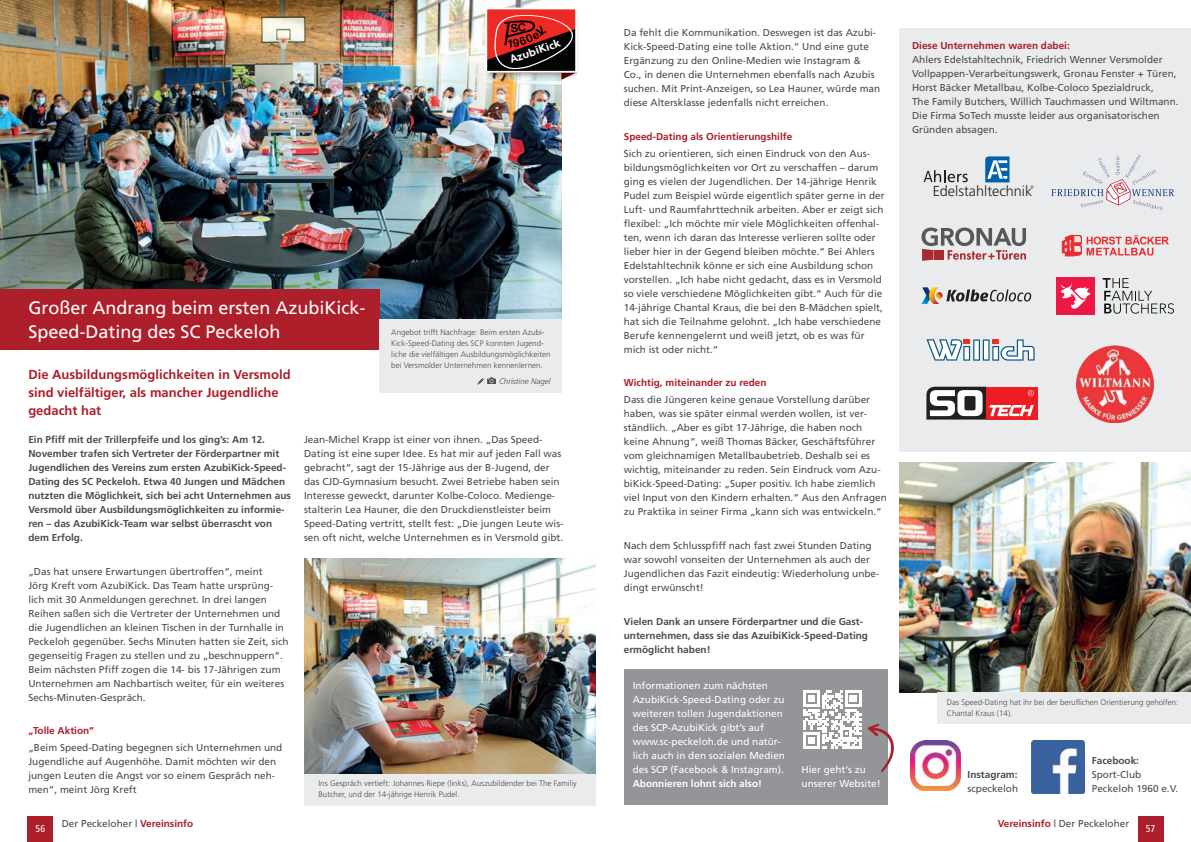
<style>
.page{position:relative;width:1191px;height:842px;background:#fff}
.page>*{position:absolute;margin:0;border:0;box-sizing:border-box;transform-origin:0 0}
.Headline{font:18px/24px "Frutiger";color:#fff}
.t1{font:300 14.5px "Frutiger";color:#231f20}
.Headline-2{font:700 13px/18px "Frutiger";color:#ac1f2b}
.t2{font:700 11.1px "Apertura";color:#fff}
.t3{font:10px/14px "Frutiger";color:#4b4c4d}
.t4{font:700 10px/14px "Frutiger";color:#4b4c4d}
.t5{font:10px/14px "Frutiger";color:#fff}
.t6{font:700 10px "Frutiger";color:#ac1f2b}
.t7{font:condensed 10px "Frutiger";color:#fff}
.Bildunterschrift{font:300 8px/11px "Frutiger";color:#4b4c4d}
.Bildunterschrift-2{font:italic 300 8px "Frutiger";color:#4b4c4d}
.s1{font-weight:700}
.s2{font-weight:400}
.s3{font-weight:700;color:#ac1f2b}
</style>
<div class="page">
<img style="left:0;top:0;width:561px;height:319px">
<div style="left:0;top:289px;width:379px;height:60px;background:#ac1f2b"></div>
<div style="left:379px;top:319px;width:182px;height:73px;background:#eaebec"></div>
<svg style="left:477px;top:377px;width:19px;height:8px"></svg>
<div style="left:484px;top:8px;width:95px;height:72px;background:#f3f3f3"></div>
<svg style="left:486px;top:11px;width:90px;height:69px;background:#83322e"></svg>
<div style="left:485px;top:8px;width:92px;height:65px;border:2px solid #fff"></div>
<img style="left:304px;top:558px;width:291px;height:216px">
<div style="left:304px;top:774px;width:291px;height:31px;background:#eaebec"></div>
<div style="left:899px;top:28px;width:292px;height:424px;background:#eaebec"></div>
<div style="left:624px;top:669px;width:263px;height:136px;background:#939598"></div>
<svg style="left:803px;top:690px;width:58px;height:58px"></svg>
<svg style="left:867px;top:724px;width:27px;height:48px"></svg>
<img style="left:1031px;top:740px;width:53px;height:54px">
<img style="left:910px;top:740px;width:50px;height:50px">
<svg style="left:923px;top:170px;width:44px;height:12px"></svg>
<svg style="left:985px;top:156px;width:24px;height:26px"></svg>
<svg style="left:1051px;top:155px;width:123px;height:55px"></svg>
<svg style="left:921px;top:228px;width:105px;height:33px"></svg>
<svg style="left:1062px;top:235px;width:106px;height:21px"></svg>
<svg style="left:921px;top:287px;width:110px;height:17px"></svg>
<div style="left:1056px;top:277px;width:38px;height:38px;background:#ed1845"></div>
<svg style="left:1060px;top:283px;width:30px;height:26px"></svg>
<svg style="left:1102px;top:278px;width:72px;height:36px"></svg>
<svg style="left:926px;top:339px;width:108px;height:22px"></svg>
<img style="left:1076px;top:345px;width:77px;height:77px">
<div style="left:986px;top:387px;width:51px;height:33px;background:#ee1d23"></div>
<svg style="left:926px;top:387px;width:108px;height:33px"></svg>
<img style="left:899px;top:463px;width:292px;height:230px">
<div style="left:937px;top:693px;width:254px;height:31px;background:#eaebec"></div>
<div style="left:28px;top:816px;width:25px;height:26px;background:#ac1f2b"></div>
<div style="left:1137px;top:816px;width:26px;height:26px;background:#ac1f2b"></div>
<p class="t2" style="left:508px;top:53px;width:54px;rotate:-19deg">AzubiKick</p>
<p class="Headline" style="left:28px;top:295px;width:339px">Großer Andrang beim ersten AzubiKick-<br>Speed-Dating des SC Peckeloh</p>
<p class="Headline-2" style="left:28px;top:366px;width:264px">Die Ausbildungsmöglichkeiten in Versmold sind vielfältiger, als mancher Jugendliche gedacht hat</p>
<p class="Bildunterschrift" style="left:391px;top:327px;width:161px">Angebot trifft Nachfrage: Beim ersten Azubi-Kick-Speed-Dating des SCP konnten Jugend&shy;liche die vielfältigen Ausbildungsmöglichkeiten bei Versmolder Unternehmen kennenlernen.</p>
<p class="Bildunterschrift-2" style="left:499px;top:376px;width:53px">Christine Nagel</p>
<p class="t4" style="left:28px;top:432px;width:264px">Ein Pfiff mit der Trillerpfeife und los ging’s: Am 12.<br>November trafen sich Vertreter der Förderpartner mit Jugendlichen des Vereins zum ersten AzubiKick-Speed-Dating des SC Peckeloh. Etwa 40 Jungen und Mädchen nutzten die Möglichkeit, sich bei acht Unternehmen aus Versmold über Ausbildungsmöglichkeiten zu informie&shy;ren – das AzubiKick-Team war selbst überrascht von dem Erfolg.</p>
<p class="t3" style="left:28px;top:564px;width:262px">„Das hat unsere Erwartungen übertroffen“, meint<br>Jörg Kreft vom AzubiKick. Das Team hatte ursprüng&shy;lich mit 30 Anmeldungen gerechnet. In drei langen Reihen saßen sich die Vertreter der Unternehmen und die Jugendlichen an kleinen Tischen in der Turnhalle in Peckeloh gegenüber. Sechs Minuten hatten sie Zeit, sich gegenseitig Fragen zu stellen und zu „beschnuppern“.<br>Beim nächsten Pfiff zogen die 14- bis 17-Jährigen zum Unternehmen am Nachbartisch weiter, für ein weiteres Sechs-Minuten-Gespräch.</p>
<p class="t6" style="left:28px;top:725px;width:67px">„Tolle Aktion“</p>
<p class="t3" style="left:28px;top:741px;width:255px">„Beim Speed-Dating begegnen sich Unternehmen und Jugendliche auf Augenhöhe. Damit möchten wir den jungen Leuten die Angst vor so einem Gespräch neh&shy;men“, meint Jörg Kreft</p>
<p class="t3" style="left:304px;top:432px;width:261px">Jean-Michel Krapp ist einer von ihnen. „Das Speed-Dating ist eine super Idee. Es hat mir auf jeden Fall was gebracht“, sagt der 15-Jährige aus der B-Jugend, der das CJD-Gymnasium besucht. Zwei Betriebe haben sein Interesse geweckt, darunter Kolbe-Coloco. Medienge&shy;stalterin Lea Hauner, die den Druckdienstleister beim Speed-Dating vertritt, stellt fest: „Die jungen Leute wis&shy;sen oft nicht, welche Unternehmen es in Versmold gibt.</p>
<p class="Bildunterschrift" style="left:318px;top:778px;width:260px">Ins Gespräch vertieft: Johannes Riepe (links), Auszubildender bei The Familiy<br>Butcher, und der 14-jährige Henrik Pudel.</p>
<p class="t3" style="left:624px;top:26px;width:258px">Da fehlt die Kommunikation. Deswegen ist das Azubi-Kick-Speed-Dating eine tolle Aktion.“ Und eine gute Ergänzung zu den Online-Medien wie Instagram &amp; Co., in denen die Unternehmen ebenfalls nach Azubis suchen. Mit Print-Anzeigen, so Lea Hauner, würde man diese Altersklasse jedenfalls nicht erreichen.</p>
<p class="t6" style="left:624px;top:130px;width:170px">Speed-Dating als Orientierungshilfe</p>
<p class="t3" style="left:624px;top:146px;width:262px">Sich zu orientieren, sich einen Eindruck von den Aus&shy;bildungsmöglichkeiten vor Ort zu verschaffen – darum ging es vielen der Jugendlichen. Der 14-jährige Henrik Pudel zum Beispiel würde eigentlich später gerne in der Luft- und Raumfahrttechnik arbeiten. Aber er zeigt sich flexibel: „Ich möchte mir viele Möglichkeiten offenhal&shy;ten, wenn ich daran das Interesse verlieren sollte oder lieber hier in der Gegend bleiben möchte.“ Bei Ahlers Edelstahltechnik könne er sich eine Ausbildung schon vorstellen. „Ich habe nicht gedacht, dass es in Versmold so viele verschiedene Möglichkeiten gibt.“ Auch für die 14-jährige Chantal Kraus, die bei den B-Mädchen spielt, hat sich die Teilnahme gelohnt. „Ich habe verschiedene Berufe kennengelernt und weiß jetzt, ob es was für mich ist oder nicht.“</p>
<p class="t6" style="left:624px;top:377px;width:144px">Wichtig, miteinander zu reden</p>
<p class="t3" style="left:624px;top:393px;width:264px">Dass die Jüngeren keine genaue Vorstellung darüber haben, was sie später einmal werden wollen, ist ver&shy;ständlich. „Aber es gibt 17-Jährige, die haben noch keine Ahnung“, weiß Thomas Bäcker, Geschäftsführer vom gleichnamigen Metallbaubetrieb. Deshalb sei es wichtig, miteinander zu reden. Sein Eindruck vom Azu&shy;biKick-Speed-Dating: „Super positiv. Ich habe ziemlich viel Input von den Kindern erhalten.“ Aus den Anfragen zu Praktika in seiner Firma „kann sich was entwickeln.“</p>
<p class="t3" style="left:624px;top:538px;width:257px">Nach dem Schlusspfiff nach fast zwei Stunden Dating war sowohl vonseiten der Unternehmen als auch der Jugendlichen das Fazit eindeutig: Wiederholung unbe&shy;dingt erwünscht!</p>
<p class="t4" style="left:624px;top:614px;width:246px">Vielen Dank an unsere Förderpartner und die Gast&shy;unternehmen, dass sie das AzuibiKick-Speed-Dating ermöglicht haben!</p>
<p class="t5" style="left:633px;top:678px;width:154px">Informationen zum nächsten<br>AzubiKick-Speed-Dating oder zu weiteren tollen Jugendaktionen des SCP-AzubiKick gibt’s auf www.sc-peckeloh.de und natür&shy;lich auch in den sozialen Medien des SCP (Facebook &amp; Instagram).<br><span class="s1">Abonnieren lohnt sich also!</span></p>
<p class="t6" style="left:912px;top:40px;width:159px">Diese Unternehmen waren dabei:</p>
<p class="t3" style="left:912px;top:52px;width:268px">Ahlers Edelstahltechnik, Friedrich Wenner Versmolder Vollpappen-Verarbeitungswerk, Gronau Fenster + Türen, Horst Bäcker Metallbau, Kolbe-Coloco Spezialdruck,<br>The Family Butchers, Willich Tauchmassen und Wiltmann.<br>Die Firma SoTech musste leider aus organisatorischen Gründen absagen.</p>
<p class="t1" style="left:932px;top:183px;width:101px">Edelstahltechnik</p>
<p class="Bildunterschrift" style="left:946px;top:697px;width:233px">Das Speed-Dating hat ihr bei der beruflichen Orientierung geholfen:<br>Chantal Kraus (14).</p>
<p class="t3" style="left:1091px;top:753px;width:88px"><span class="s1">Facebook:<br></span>Sport-Club<br>Peckeloh 1960 e.V.</p>
<p class="t5" style="left:801px;top:762px;width:81px">Hier geht‘s zu unserer Website!</p>
<p class="t4" style="left:967px;top:767px;width:52px">Instagram: <span class="s2">scpeckeloh</span></p>
<p class="t3" style="left:62px;top:816px;width:133px">Der Peckeloher | <span class="s3">Vereinsinfo</span></p>
<p class="t3" style="left:997px;top:816px;width:133px"><span class="s3">Vereinsinfo</span> | Der Peckeloher</p>
<p class="t7" style="left:36px;top:822px;width:11px">56</p>
<p class="t7" style="left:1145px;top:822px;width:11px">57</p>
</div>
